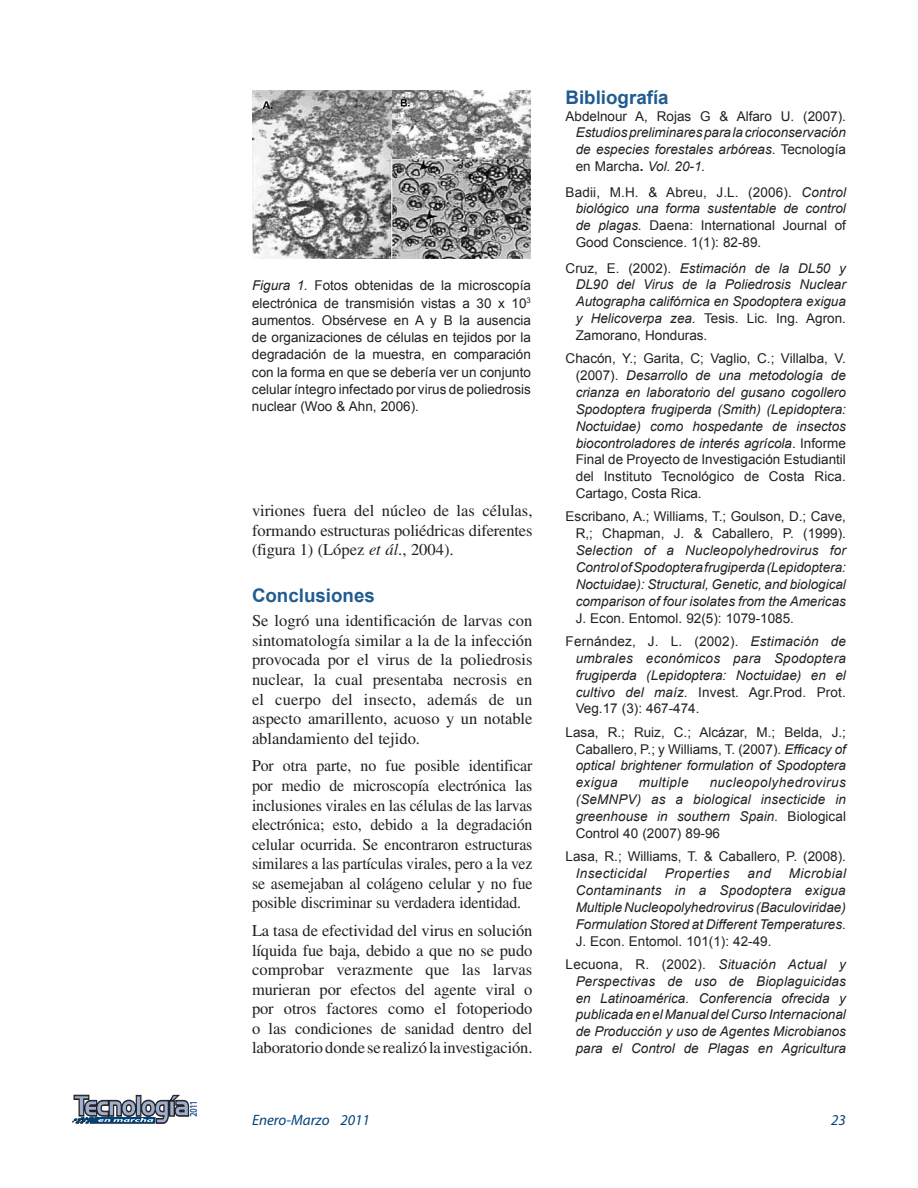
<style>
.page{position:relative;width:918px;height:1188px;background:#fff}
.page>*{position:absolute;margin:0;border:0;box-sizing:border-box;transform-origin:0 0}
.t1{font:700 18.75px "Arial";color:#215c90}
.t2{font:16.5px/19.5px "Times";letter-spacing:-.01em;color:#231f20;text-align:justify}
.t3{font:16.5px/19.5px "Times";letter-spacing:-.01em;color:#231f20;text-align:justify;scale:.96 1}
.t4{font:italic 15px "Myriad Pro";color:#00447c}
.t5{font:italic 13.5px/16.8px "Arial";color:#231f20;text-align:justify}
.t6{font:13.5px/16.8px "Arial";color:#231f20;text-align:justify}
.t7{font:italic 13.5px "Arial";letter-spacing:.03em;color:#231f20}
.t8{font:italic 13.5px "Arial";letter-spacing:.035em;color:#231f20}
.s1{font-style:italic}
.s2{font-style:normal}
.s3{font-weight:700;font-style:normal}
</style>
<div class="page">
<svg style="left:72px;top:1095px;width:125px;height:29px"></svg>
<img style="left:252px;top:90px;width:279px;height:168px">
<p class="t6" style="left:252px;top:277px;width:281px;line-height:17.2px"><span class="s1">Figura 1.</span> Fotos obtenidas de la microscopía electrónica de transmisión vistas a 30 x 10<sup>3 </sup>aumentos. Obsérvese en A y B la ausencia de organizaciones de células en tejidos por la degradación de la muestra, en comparación con la forma en que se debería ver un conjunto celular íntegro infectado por virus de poliedrosis nuclear (Woo &amp; Ahn, 2006).</p>
<p class="t2" style="left:252px;top:501px;width:282px">viriones fuera del núcleo de las células, formando estructuras poliédricas diferentes (figura 1) (López <span class="s1">et ál</span>., 2004).</p>
<h1 class="t1" style="left:252px;top:583px;width:124px">Conclusiones</h1>
<p class="t2" style="left:252px;top:611px;width:282px">Se logró una identificación de larvas con sintomatología similar a la de la infección provocada por el virus de la poliedrosis nuclear, la cual presentaba necrosis en el cuerpo del insecto, además de un aspecto amarillento, acuoso y un notable ablandamiento del tejido.</p>
<p class="t3" style="left:252px;top:756px;width:294px">Por otra parte, no fue posible identificar por medio de microscopía electrónica las inclusiones virales en las células de las larvas electrónica; esto, debido a la degradación celular ocurrida. Se encontraron estructuras similares a las partículas virales, pero a la vez se asemejaban al colágeno celular y no fue posible discriminar su verdadera identidad.</p>
<p class="t2" style="left:252px;top:921px;width:282px">La tasa de efectividad del virus en solución líquida fue baja, debido a que no se pudo comprobar verazmente que las larvas murieran por efectos del agente viral o por otros factores como el fotoperiodo o las condiciones de sanidad dentro del laboratorio donde se realizó la investigación.</p>
<h1 class="t1" style="left:566px;top:85px;width:105px">Bibliografía</h1>
<p class="t6" style="left:566px;top:108px;width:282px">Abdelnour A, Rojas G &amp; Alfaro U. (2007).</p>
<p class="t5" style="left:576px;top:124px;width:272px">Estudios preliminares para la crioconservación de especies forestales arbóreas<span class="s2">. Tecnología en Marcha</span><span class="s3">.</span> Vol. 20-1.</p>
<p class="t6" style="left:576px;top:184px;width:272px;text-indent:-10px">Badii, M.H. &amp; Abreu, J.L. (2006). <span class="s1">Control biológico una forma sustentable de control de plagas.</span> Daena: International Journal of Good Conscience. 1(1): 82-89.</p>
<p class="t5" style="left:576px;top:260px;width:272px;text-indent:-10px"><span class="s2">Cruz, E. (2002).</span> Estimación de la DL50 y DL90 del Virus de la Poliedrosis Nuclear Autographa califórnica en Spodoptera exigua y Helicoverpa zea. <span class="s2">Tesis. Lic. Ing. Agron.<br>Zamorano, Honduras.</span></p>
<p class="t5" style="left:576px;top:350px;width:272px;text-indent:-10px"><span class="s2">Chacón, Y.; Garita, C; Vaglio, C.; Villalba, V. (2007).</span> Desarrollo de una metodología de crianza en laboratorio del gusano cogollero Spodoptera frugiperda (Smith) (Lepidoptera:<br>Noctuidae) como hospedante de insectos biocontroladores de interés agrícola<span class="s2">. Informe Final de Proyecto de Investigación Estudiantil del Instituto Tecnológico de Costa Rica.<br>Cartago, Costa Rica.</span></p>
<p class="t6" style="left:566px;top:509px;width:282px;text-align:right">Escribano, A.; Williams, T.; Goulson, D.; Cave,<br>R,; Chapman, J. &amp; Caballero, P. (1999).</p>
<p class="t5" style="left:576px;top:542px;width:272px">Selection of a Nucleopolyhedrovirus for Control of Spodoptera frugiperda (Lepidoptera:<br>Noctuidae): Structural, Genetic, and biological comparison of four isolates from the Americas</p>
<p class="t6" style="left:566px;top:607px;width:282px;line-height:23.2px;text-indent:10px">J. Econ. Entomol. 92(5): 1079-1085.<br>Fernández, J. L. (2002). <span class="s1">Estimación de</span></p>
<p class="t5" style="left:576px;top:650px;width:272px">umbrales económicos para Spodoptera frugiperda (Lepidoptera: Noctuidae) en el cultivo del maíz. <span class="s2">Invest. Agr.Prod. Prot.<br>Veg.17 (3): 467-474.</span></p>
<p class="t6" style="left:576px;top:724px;width:272px;text-indent:-10px">Lasa, R.; Ruiz, C.; Alcázar, M.; Belda, J.; Caballero, P.; y Williams, T. (2007). <span class="s1">Efficacy of optical brightener formulation of Spodoptera exigua</span></p>
<p class="t5" style="left:576px;top:774px;width:272px;text-indent:134px">nucleopolyhedrovirus (SeMNPV) as a biological insecticide in greenhouse in southern Spain. <span class="s2">Biological Control 40 (2007) 89-96</span></p>
<p class="t6" style="left:566px;top:848px;width:282px">Lasa, R.; Williams, T. &amp; Caballero, P. (2008).</p>
<p class="t7" style="left:576px;top:865px;width:72px">Insecticidal</p>
<p class="t7" style="left:665px;top:865px;width:66px">Properties</p>
<p class="t5" style="left:748px;top:865px;width:25px">and</p>
<p class="t8" style="left:639px;top:774px;width:51px">multiple</p>
<p class="t5" style="left:576px;top:865px;width:272px;text-indent:213px">Microbial Contaminants in a Spodoptera exigua Multiple Nucleopolyhedrovirus (Baculoviridae)<br>Formulation Stored at Different Temperatures<span class="s2">.<br>J. Econ. Entomol. 101(1): 42-49.</span></p>
<p class="t5" style="left:576px;top:956px;width:272px;text-indent:-10px"><span class="s2">Lecuona, R. (2002).</span> Situación Actual y Perspectivas de uso de Bioplaguicidas en Latinoamérica. Conferencia ofrecida y publicada en el Manual del Curso Internacional de Producción y uso de Agentes Microbianos para el Control de Plagas en Agricultura</p>
<p class="t4" style="left:252px;top:1111px;width:120px">Enero-Marzo 2011</p>
<p class="t4" style="left:831px;top:1111px;width:16px">23</p>
</div>
